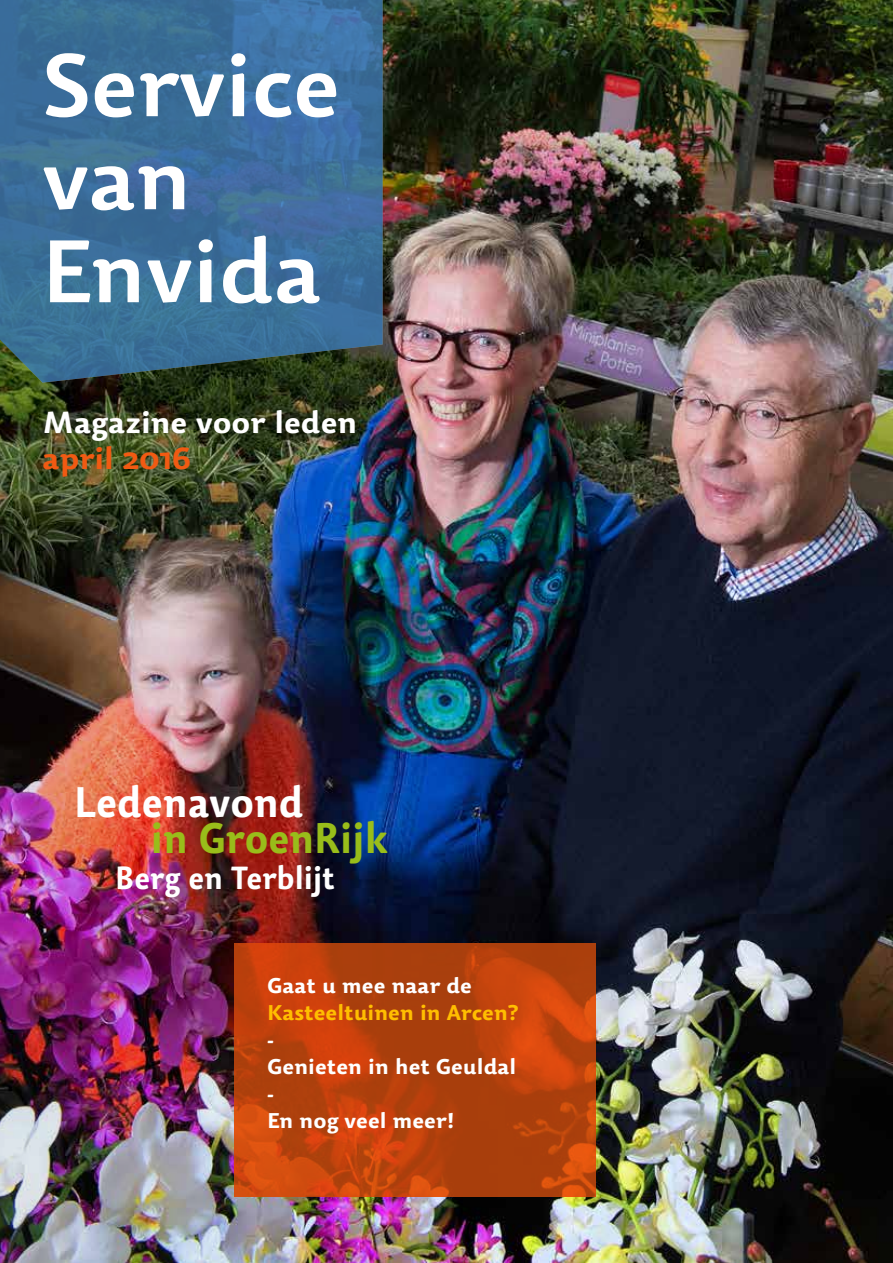
<style>
.page{position:relative;width:893px;height:1263px;background:#fff}
.page>*{position:absolute;margin:0;border:0;box-sizing:border-box;transform-origin:0 0}
.t1{font:600 87px/93px "Dederon SLOT";color:#fff}
.t2{font:700 42px "Dederon SDOT";color:#99bd1a;scale:.9 1}
.t3{font:700 42px "Dederon SDOT";color:#fff;scale:.9 1}
.t4{font:700 31.5px "Dederon SDOT";color:#fff;scale:.9 1}
.t5{font:700 30px "Dederon SDOT";color:#fff}
.t6{font:700 30px "Dederon SDOT";color:#f15a12}
.t7{font:700 21px/27px "Dederon SDOT";color:#fff}
.t8{font:700 21px "Dederon SDOT";color:#ffbe00}
</style>
<div class="page">
<img style="left:383px;top:0;width:510px;height:1263px">
<img style="left:0;top:383px;width:383px;height:880px">
<svg style="left:0;top:0;width:383px;height:383px;background:#3a6c93"></svg>
<svg style="left:234px;top:943px;width:361px;height:254px;background:#bb420c"></svg>
<div style="left:26px;top:392px;width:347px;height:101px;background:#000;opacity:.35"></div>
<h1 class="t1" style="left:43px;top:39px;width:299px">Service van<br>Envida</h1>
<h3 class="t5" style="left:43px;top:403px;width:316px">Magazine voor leden</h3>
<h3 class="t6" style="left:43px;top:439px;width:150px">april 2016</h3>
<h2 class="t3" style="left:75px;top:776px;width:256px">Ledenavond</h2>
<h2 class="t2" style="left:151px;top:812px;width:264px">in GroenRijk</h2>
<h3 class="t4" style="left:116px;top:858px;width:245px">Berg en Terblijt</h3>
<p class="t7" style="left:268px;top:972px;width:206px">Gaat u mee naar de</p>
<p class="t8" style="left:268px;top:999px;width:253px">Kasteeltuinen in Arcen?</p>
<p class="t7" style="left:268px;top:1026px;width:250px">-<br>Genieten in het Geuldal -<br>En nog veel meer!</p>
</div>
